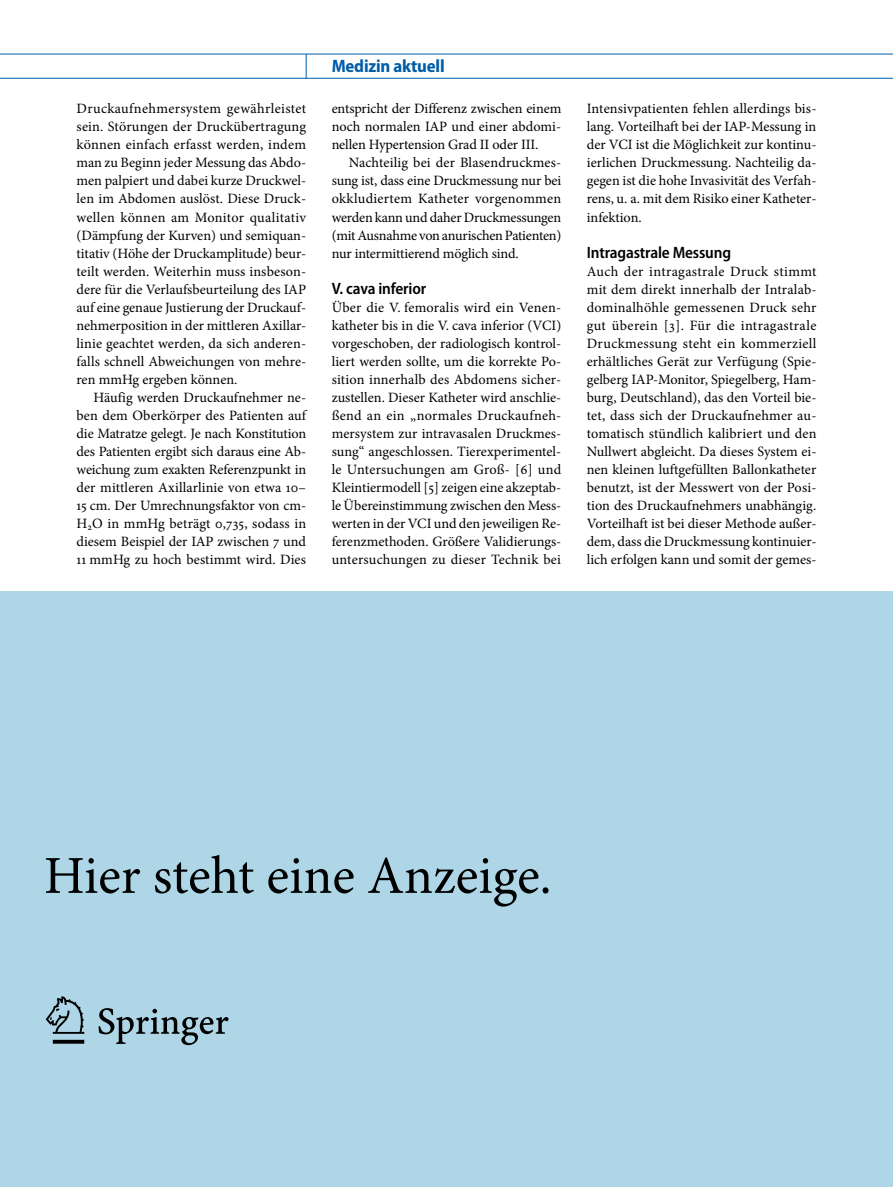
<style>
.page{position:relative;width:893px;height:1187px;background:#fff}
.page>*{position:absolute;margin:0;border:0;box-sizing:border-box;transform-origin:0 0}
.t1{font:700 semi-condensed 18px "Myriad Pro";letter-spacing:-.01em;color:#005da8}
._014_u3{font:600 semi-condensed 16.5px "Myriad Pro";letter-spacing:-.01em;color:#000}
._010_fliesstext_ohne{font:14.25px/18px "Minion Pro";color:#000;text-align:justify}
._010_fliesstext_mit{font:14.25px/18px "Minion Pro";letter-spacing:-.01em;color:#000;text-align:justify}
</style>
<div class="page">
<hr style="left:0;top:54px;width:893px;height:1px;background:#005da8">
<hr style="left:0;top:78px;width:893px;height:1px;background:#005da8">
<svg style="left:306px;top:54px;width:1px;height:25px"></svg>
<div style="left:0;top:591px;width:893px;height:595px;background:#aed6e7"></div>
<svg style="left:46px;top:855px;width:502px;height:51px"></svg>
<svg style="left:46px;top:996px;width:183px;height:49px"></svg>
<p class="_010_fliesstext_ohne" style="left:77px;top:100px;width:231px">Druckaufnehmersystem gewährleistet sein. Störungen der Druckübertragung können einfach erfasst werden, indem man zu Beginn jeder Messung das Abdo&shy;men palpiert und dabei kurze Druckwel&shy;len im Abdomen auslöst. Diese Druck&shy;wellen können am Monitor qualitativ (Dämpfung der Kurven) und semiquan&shy;titativ (Höhe der Druckamplitude) beur&shy;teilt werden. Weiterhin muss insbeson&shy;dere für die Verlaufsbeurteilung des IAP auf eine genaue Justierung der Druckauf&shy;nehmerposition in der mittleren Axillar&shy;linie geachtet werden, da sich anderen&shy;falls schnell Abweichungen von mehre&shy;ren mmHg ergeben können.</p>
<p class="_010_fliesstext_mit" style="left:77px;top:388px;width:231px;text-indent:17px">Häufig werden Druckaufnehmer ne&shy;ben dem Oberkörper des Patienten auf die Matratze gelegt. Je nach Konstitution des Patienten ergibt sich daraus eine Ab&shy;weichung zum exakten Referenzpunkt in der mittleren Axillarlinie von etwa 10– 15 cm. Der Umrechnungsfaktor von cm-H<sub>2</sub>O in mmHg beträgt 0,735, sodass in diesem Beispiel der IAP zwischen 7 und 11 mmHg zu hoch bestimmt wird. Dies</p>
<p class="t1" style="left:332px;top:56px;width:115px">Medizin aktuell</p>
<p class="_010_fliesstext_mit" style="left:332px;top:100px;width:231px">entspricht der Differenz zwischen einem noch normalen IAP und einer abdomi&shy;nellen Hypertension Grad II oder III.</p>
<p class="_010_fliesstext_mit" style="left:332px;top:154px;width:231px;text-indent:17px">Nachteilig bei der Blasendruckmes&shy;sung ist, dass eine Druckmessung nur bei okkludiertem Katheter vorgenommen werden kann und daher Druckmessungen (mit Ausnahme von anurischen Patienten) nur intermittierend möglich sind.</p>
<p class="_014_u3" style="left:332px;top:279px;width:96px">V. cava inferior</p>
<p class="_010_fliesstext_ohne" style="left:332px;top:298px;width:231px">Über die V. femoralis wird ein Venen&shy;katheter bis in die V. cava inferior (VCI) vorgeschoben, der radiologisch kontrol&shy;liert werden sollte, um die korrekte Po&shy;sition innerhalb des Abdomens sicher&shy;zustellen. Dieser Katheter wird anschlie&shy;ßend an ein „normales Druckaufneh&shy;mersystem zur intravasalen Druckmes&shy;sung“ angeschlossen. Tierexperimentel&shy;le Untersuchungen am Groß- [6] und Kleintiermodell [5] zeigen eine akzeptab&shy;le Übereinstimmung zwischen den Mess&shy;werten in der VCI und den jeweiligen Re&shy;ferenzmethoden. Größere Validierungs&shy;untersuchungen zu dieser Technik bei</p>
<p class="_010_fliesstext_ohne" style="left:587px;top:100px;width:231px">Intensivpatienten fehlen allerdings bis&shy;lang. Vorteilhaft bei der IAP-Messung in der VCI ist die Möglichkeit zur kontinu&shy;ierlichen Druckmessung. Nachteilig da&shy;gegen ist die hohe Invasivität des Verfah&shy;rens, u. a. mit dem Risiko einer Katheter&shy;infektion.</p>
<p class="_014_u3" style="left:587px;top:243px;width:146px">Intragastrale Messung</p>
<p class="_010_fliesstext_ohne" style="left:587px;top:262px;width:231px">Auch der intragastrale Druck stimmt mit dem direkt innerhalb der Intralab&shy;dominalhöhle gemessenen Druck sehr gut überein [3]. Für die intragastrale Druckmessung steht ein kommerziell erhältliches Gerät zur Verfügung (Spie&shy;gelberg IAP-Monitor, Spiegelberg, Ham&shy;burg, Deutschland), das den Vorteil bie&shy;tet, dass sich der Druckaufnehmer au&shy;tomatisch stündlich kalibriert und den Nullwert abgleicht. Da dieses System ei&shy;nen kleinen luftgefüllten Ballonkatheter benutzt, ist der Messwert von der Posi&shy;tion des Druckaufnehmers unabhängig.<br>Vorteilhaft ist bei dieser Methode außer&shy;dem, dass die Druckmessung kontinuier&shy;lich erfolgen kann und somit der gemes-</p>
</div>
